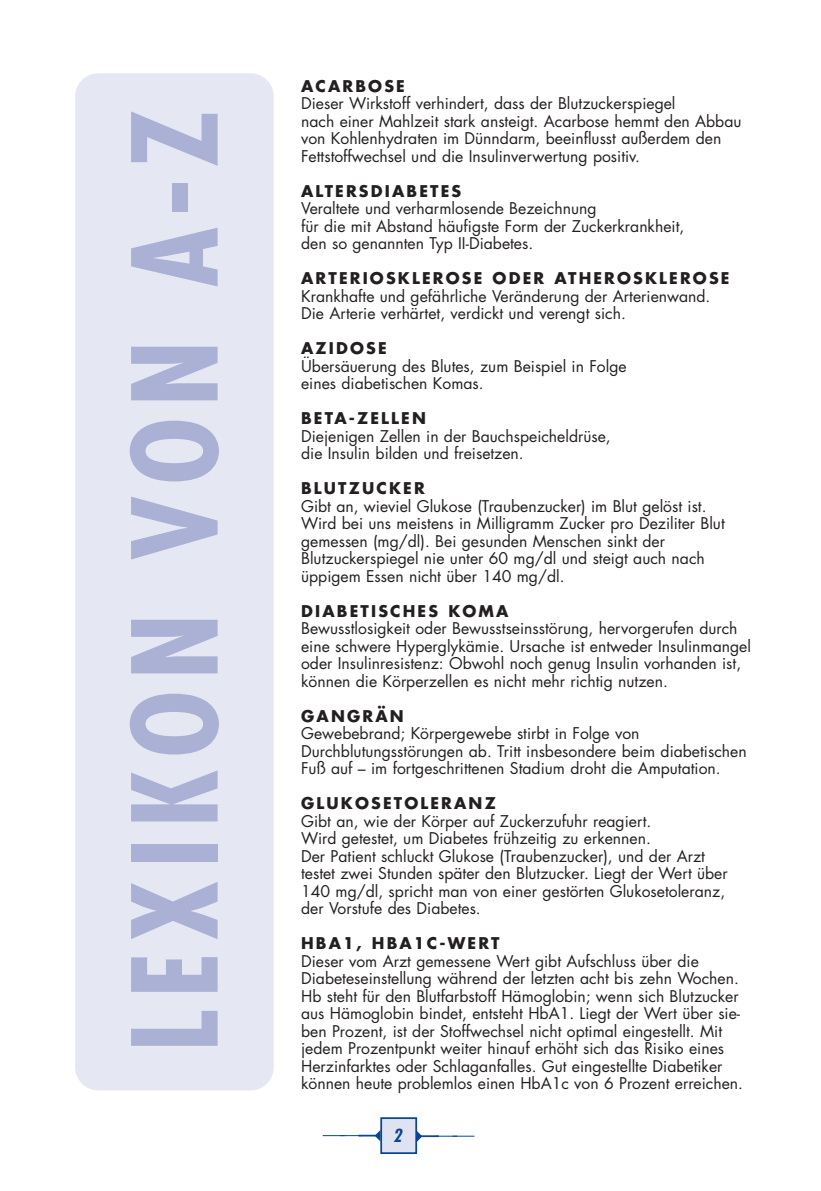
<style>
.page{position:relative;width:821px;height:1191px;background:#fff}
.page>*{position:absolute;margin:0;border:0;box-sizing:border-box;transform-origin:0 0}
.t1{font:700 condensed 114.62px "Futura";letter-spacing:.1em;color:#aab1d5}
.t2{font:italic 700 condensed 17.5px "Futura";color:#094594}
.t3{font:15.75px/17.5px "Futura";color:#231f20}
.t4{font:700 15.75px "Futura";letter-spacing:.135em;color:#231f20}
</style>
<div class="page">
<svg style="left:75px;top:73px;width:400px;height:1081px"></svg>
<h1 class="t1" style="left:125px;top:1052px;width:944px;rotate:-90deg">LEXIKON VON A-Z</h1>
<p class="t4" style="left:301px;top:79px;width:105px">ACARBOSE</p>
<p class="t3" style="left:301px;top:96px;width:442px">Dieser Wirkstoff verhindert, dass der Blutzuckerspiegel<br>nach einer Mahlzeit stark ansteigt. Acarbose hemmt den Abbau von Kohlenhydraten im Dünndarm, beeinflusst außerdem den Fettstoffwechsel und die Insulinverwertung positiv.</p>
<p class="t4" style="left:301px;top:184px;width:162px">ALTERSDIABETES</p>
<p class="t3" style="left:301px;top:201px;width:385px">Veraltete und verharmlosende Bezeichnung<br>für die mit Abstand häufigste Form der Zuckerkrankheit, den so genannten Typ II-Diabetes.</p>
<p class="t4" style="left:301px;top:271px;width:430px">ARTERIOSKLEROSE ODER ATHEROSKLEROSE</p>
<p class="t3" style="left:301px;top:288px;width:411px">Krankhafte und gefährliche Veränderung der Arterienwand.<br>Die Arterie verhärtet, verdickt und verengt sich.</p>
<p class="t4" style="left:301px;top:341px;width:87px">AZIDOSE</p>
<p class="t3" style="left:301px;top:358px;width:327px">Übersäuerung des Blutes, zum Beispiel in Folge eines diabetischen Komas.</p>
<p class="t4" style="left:301px;top:411px;width:126px">BETA-ZELLEN</p>
<p class="t3" style="left:301px;top:428px;width:311px">Diejenigen Zellen in der Bauchspeicheldrüse, die Insulin bilden und freisetzen.</p>
<p class="t4" style="left:301px;top:481px;width:125px">BLUTZUCKER</p>
<p class="t3" style="left:301px;top:498px;width:425px">Gibt an, wieviel Glukose (Traubenzucker) im Blut gelöst ist.<br>Wird bei uns meistens in Milligramm Zucker pro Deziliter Blut gemessen (mg/dl). Bei gesunden Menschen sinkt der Blutzuckerspiegel nie unter 60 mg/dl und steigt auch nach üppigem Essen nicht über 140 mg/dl.</p>
<p class="t4" style="left:301px;top:604px;width:209px">DIABETISCHES KOMA</p>
<p class="t3" style="left:301px;top:621px;width:451px">Bewusstlosigkeit oder Bewusstseinsstörung, hervorgerufen durch eine schwere Hyperglykämie. Ursache ist entweder Insulinmangel oder Insulinresistenz: Obwohl noch genug Insulin vorhanden ist, können die Körperzellen es nicht mehr richtig nutzen.</p>
<p class="t4" style="left:301px;top:709px;width:104px">GANGRÄN</p>
<p class="t3" style="left:301px;top:726px;width:447px">Gewebebrand; Körpergewebe stirbt in Folge von<br>Durchblutungsstörungen ab. Tritt insbesondere beim diabetischen<br>Fuß auf – im fortgeschrittenen Stadium droht die Amputation.</p>
<p class="t4" style="left:301px;top:796px;width:196px">GLUKOSETOLERANZ</p>
<p class="t3" style="left:301px;top:813px;width:428px">Gibt an, wie der Körper auf Zuckerzufuhr reagiert.<br>Wird getestet, um Diabetes frühzeitig zu erkennen.<br>Der Patient schluckt Glukose (Traubenzucker), und der Arzt testet zwei Stunden später den Blutzucker. Liegt der Wert über 140 mg/dl, spricht man von einer gestörten Glukosetoleranz, der Vorstufe des Diabetes.</p>
<p class="t4" style="left:301px;top:936px;width:200px">HBA1, HBA1C-WERT</p>
<p class="t3" style="left:301px;top:953px;width:443px">Dieser vom Arzt gemessene Wert gibt Aufschluss über die Diabeteseinstellung während der letzten acht bis zehn Wochen.<br>Hb steht für den Blutfarbstoff Hämoglobin; wenn sich Blutzucker aus Hämoglobin bindet, entsteht HbA1. Liegt der Wert über sie&shy;ben Prozent, ist der Stoffwechsel nicht optimal eingestellt. Mit jedem Prozentpunkt weiter hinauf erhöht sich das Risiko eines Herzinfarktes oder Schlaganfalles. Gut eingestellte Diabetiker können heute problemlos einen HbA1c von 6 Prozent erreichen.</p>
<p class="t2" style="left:393px;top:1128px;width:10px">2</p>
</div>
